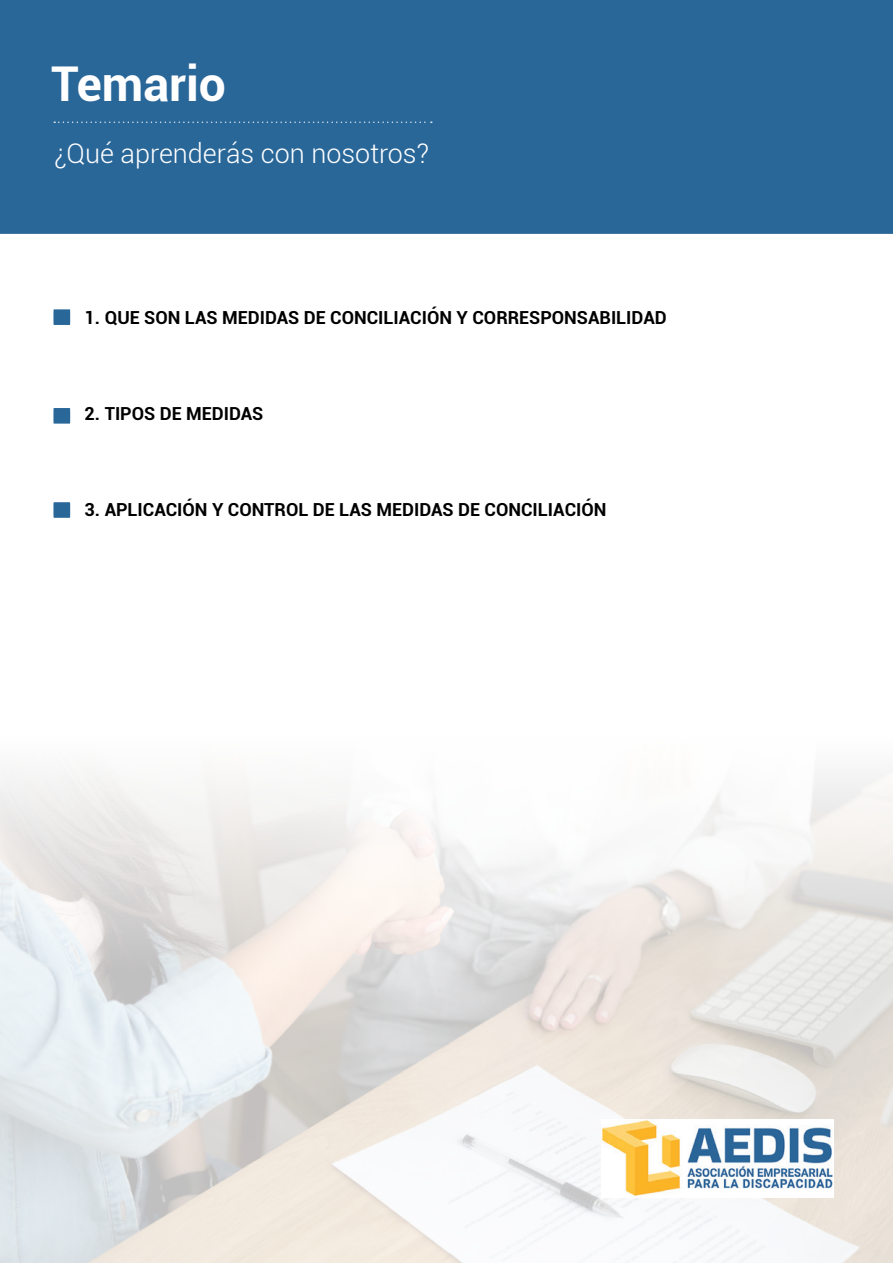
<style>
.page{position:relative;width:893px;height:1263px;background:#fff}
.page>*{position:absolute;margin:0;border:0;box-sizing:border-box;transform-origin:0 0}
.t1{font:700 48px "Roboto";color:#fff}
.t2{font:300 27px "Roboto";color:#fff}
.t3{font:700 18px "Roboto";color:#000}
</style>
<div class="page">
<img style="left:0;top:774px;width:893px;height:489px">
<div style="left:0;top:0;width:893px;height:234px;background:#2a6799"></div>
<svg style="left:54px;top:121px;width:378px;height:2px"></svg>
<svg style="left:53px;top:309px;width:17px;height:16px"></svg>
<svg style="left:53px;top:408px;width:17px;height:16px"></svg>
<svg style="left:53px;top:502px;width:17px;height:16px"></svg>
<img style="left:602px;top:1120px;width:231px;height:78px">
<h1 class="t1" style="left:51px;top:50px;width:176px">Temario</h1>
<h2 class="t2" style="left:54px;top:135px;width:376px">¿Qué aprenderás con nosotros?</h2>
<p class="t3" style="left:85px;top:305px;width:584px">1. QUE SON LAS MEDIDAS DE CONCILIACIÓN Y CORRESPONSABILIDAD</p>
<p class="t3" style="left:85px;top:401px;width:180px">2. TIPOS DE MEDIDAS</p>
<p class="t3" style="left:85px;top:497px;width:523px">3. APLICACIÓN Y CONTROL DE LAS MEDIDAS DE CONCILIACIÓN</p>
</div>
